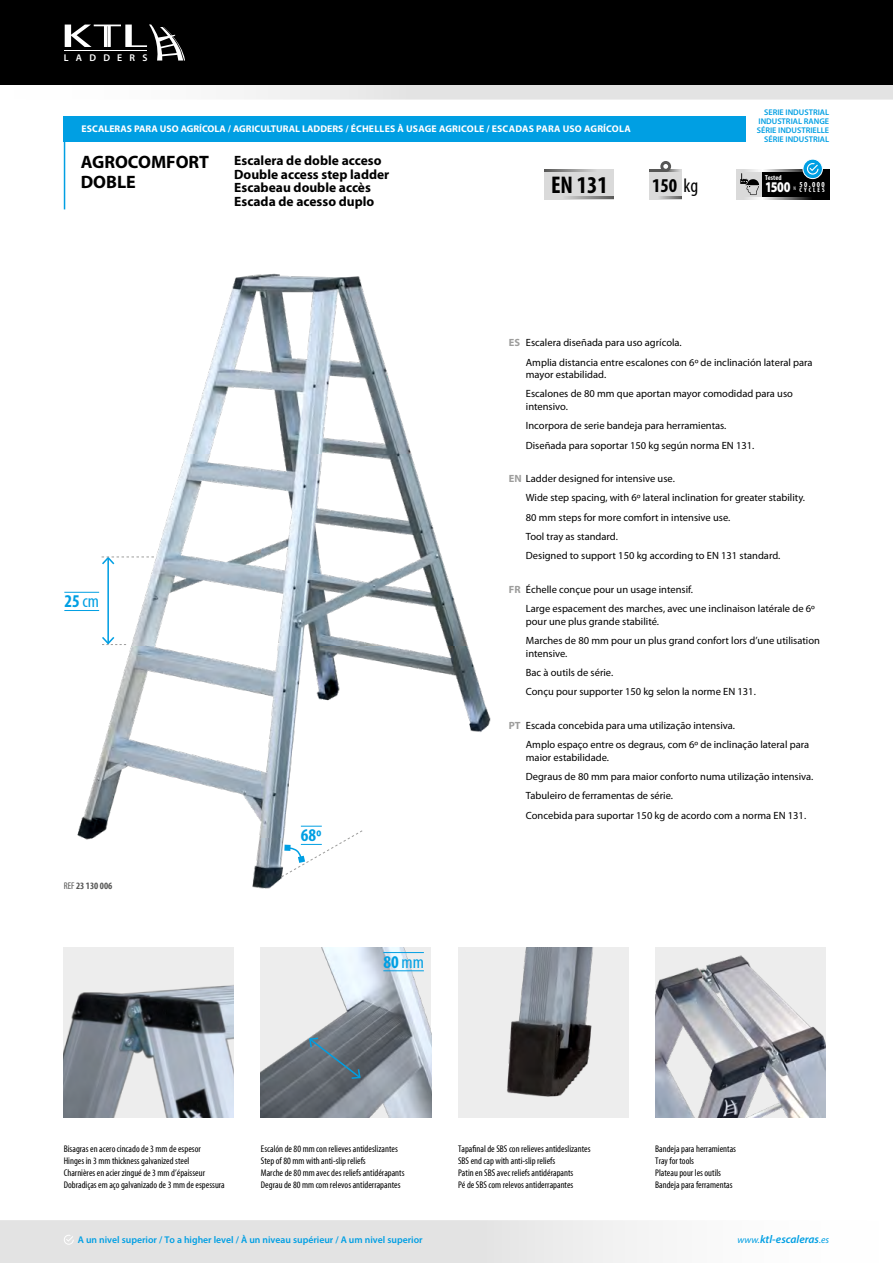
<style>
.page{position:relative;width:893px;height:1263px;background:#fff}
.page>*{position:absolute;margin:0;border:0;box-sizing:border-box;transform-origin:0 0}
.t1{font:700 condensed 24.15px "Myriad Pro";color:#000}
.t2{font:700 condensed 19.65px "Myriad Pro";color:#000}
.t3{font:700 18px/19.5px "Myriad Pro";color:#000}
.t4{font:700 condensed 18px "Myriad Pro";color:#009fe3}
.t5{font:900 14.85px "Myriad Pro";color:#fff;scale:.79 1}
.t6{font:700 13.5px/13.5px "Myriad Pro";color:#000}
.t7{font:italic 600 11.25px "Myriad Pro";color:#009fe3}
.t8{font:10.5px/19.2px "Myriad Pro";color:#000}
.t9{font:600 9.9px "Myriad Pro";letter-spacing:.735em;color:#fff}
.t10{font:condensed 9.75px/11.7px "Myriad";color:#000}
.t11{font:700 9.75px "Myriad Pro";color:#fff}
.t12{font:600 9.75px "Myriad Pro";color:#009fe3}
.t13{font:700 condensed 9.75px "Myriad";color:#575756}
.t14{font:600 8.25px/9px "Myriad Pro";color:#009fe3;text-align:right}
.t15{font:700 condensed 7.65px "Myriad";color:#fff}
.t16{font:700 condensed 7.2px "Myriad";color:#fff}
.t17{font:700 condensed 6.45px "Myriad";letter-spacing:.295em;color:#fff}
.t18{font:condensed 5.4px "Myriad";color:#fff}
.s1{font-family:"Myriad";font-weight:400}
.s2{font-weight:400}
.s3{font-weight:700;color:#9d9d9c}
.s4{font-weight:400;font-size:9.75px}
</style>
<div class="page">
<div style="left:0;top:1221px;width:893px;height:42px;background:linear-gradient(to right,#dbdbdb,#fcfcfc)"></div>
<svg style="left:64px;top:1235px;width:10px;height:10px"></svg>
<svg style="left:244px;top:85px;width:649px;height:15px;background:#e6e6e6"></svg>
<div style="left:0;top:0;width:893px;height:85px;background:#000"></div>
<svg style="left:65px;top:24px;width:120px;height:37px"></svg>
<hr style="left:64px;top:133px;width:1px;height:76px;background:#009fe3">
<div style="left:64px;top:116px;width:682px;height:26px;background:#009fe3"></div>
<div style="left:649px;top:169px;width:33px;height:30px;background:#dadada"></div>
<hr style="left:649px;top:169px;width:33px;height:3px;background:#575756">
<svg style="left:660px;top:161px;width:11px;height:11px"></svg>
<hr style="left:649px;top:196px;width:33px;height:3px;background:#575756">
<div style="left:545px;top:169px;width:69px;height:30px;background:#dadada"></div>
<hr style="left:545px;top:169px;width:69px;height:3px;background:#575756">
<hr style="left:545px;top:196px;width:69px;height:3px;background:#575756">
<div style="left:762px;top:169px;width:67px;height:30px;background:#000"></div>
<hr style="left:762px;top:169px;width:67px;height:2px;background:#fff">
<hr style="left:762px;top:197px;width:67px;height:2px;background:#fff">
<svg style="left:803px;top:159px;width:19px;height:20px"></svg>
<div style="left:803px;top:159px;width:20px;height:20px;border:1px solid #fff;border-radius:50%"></div>
<svg style="left:807px;top:163px;width:11px;height:12px"></svg>
<div style="left:736px;top:169px;width:26px;height:30px;background:#dadada"></div>
<hr style="left:736px;top:169px;width:26px;height:2px;background:#fff">
<hr style="left:736px;top:197px;width:26px;height:2px;background:#fff">
<svg style="left:740px;top:173px;width:19px;height:22px"></svg>
<img style="left:655px;top:947px;width:170px;height:170px">
<img style="left:71px;top:273px;width:420px;height:616px">
<hr style="left:64px;top:592px;width:35px;height:1px;background:#009fe3">
<hr style="left:64px;top:610px;width:35px;height:1px;background:#009fe3">
<hr style="left:107px;top:558px;width:2px;height:85px;background:#009fe3">
<svg style="left:100px;top:555px;width:54px;height:11px"></svg>
<svg style="left:100px;top:635px;width:26px;height:11px"></svg>
<svg style="left:281px;top:826px;width:82px;height:52px"></svg>
<img style="left:261px;top:947px;width:170px;height:170px">
<svg style="left:308px;top:1037px;width:54px;height:43px;background:#5f6f7a"></svg>
<hr style="left:383px;top:952px;width:41px;height:1px;background:#009fe3">
<hr style="left:383px;top:970px;width:41px;height:1px;background:#009fe3">
<img style="left:458px;top:947px;width:170px;height:170px">
<img style="left:64px;top:947px;width:170px;height:170px">
<p class="t9" style="left:64px;top:51px;width:85px">LADDERS</p>
<p class="t11" style="left:82px;top:123px;width:551px">ESCALERAS PARA USO AGRÍCOLA / AGRICULTURAL LADDERS / ÉCHELLES À USAGE AGRICOLE / ESCADAS PARA USO AGRÍCOLA</p>
<p class="t14" style="left:757px;top:107px;width:74px">SERIE INDUSTRIAL<br>INDUSTRIAL RANGE<br>SÉRIE INDUSTRIELLE<br>SÉRIE INDUSTRIAL</p>
<h3 class="t3" style="left:81px;top:152px;width:130px">AGROCOMFORT<br>DOBLE</h3>
<p class="t6" style="left:234px;top:153px;width:157px">Escalera de doble acceso<br>Double access step ladder<br>Escabeau double accès<br>Escada de acesso duplo</p>
<h3 class="t4" style="left:64px;top:590px;width:36px">25 <span class="s1">cm</span></h3>
<p class="t13" style="left:64px;top:881px;width:50px"><span class="s2">REF</span> 23 130 006</p>
<h3 class="t4" style="left:301px;top:824px;width:22px">68º</h3>
<h3 class="t4" style="left:383px;top:950px;width:42px">80 <span class="s1">mm</span></h3>
<p class="t16" style="left:765px;top:174px;width:18px">Tested</p>
<h3 class="t5" style="left:765px;top:177px;width:34px">1500</h3>
<p class="t18" style="left:793px;top:185px;width:4px">N</p>
<h1 class="t1" style="left:551px;top:170px;width:58px">EN 131</h1>
<h2 class="t2" style="left:652px;top:173px;width:48px">150 <span class="s1">kg</span></h2>
<p class="t15" style="left:800px;top:180px;width:27px">50.000</p>
<p class="t17" style="left:800px;top:187px;width:26px">CYCLES</p>
<p class="t8" style="left:526px;top:333px;width:288px;text-indent:-17px"><span class="s3">ES</span> Escalera diseñada para uso agrícola.<br>Amplia distancia entre escalones con 6º de inclinación lateral para</p>
<p class="t8" style="left:526px;top:365px;width:269px">mayor estabilidad.<br>Escalones de 80 mm que aportan mayor comodidad para uso</p>
<p class="t8" style="left:526px;top:397px;width:230px">intensivo.<br>Incorpora de serie bandeja para herramientas.<br>Diseñada para soportar 150 kg según norma EN 131.</p>
<p class="t8" style="left:526px;top:469px;width:281px;text-indent:-17px"><span class="s3">EN</span> Ladder designed for intensive use.<br>Wide step spacing, with 6º lateral inclination for greater stability.<br>80 mm steps for more comfort in intensive use.<br>Tool tray as standard.<br>Designed to support 150 kg according to EN 131 standard.</p>
<p class="t8" style="left:526px;top:580px;width:291px;text-indent:-17px"><span class="s3">FR</span> Échelle conçue pour un usage intensif.<br>Large espacement des marches, avec une inclinaison latérale de 6º</p>
<p class="t8" style="left:526px;top:611px;width:296px">pour une plus grande stabilité.<br>Marches de 80 mm pour un plus grand confort lors d’une utilisation</p>
<p class="t8" style="left:526px;top:643px;width:231px">intensive.<br>Bac à outils de série.<br>Conçu pour supporter 150 kg selon la norme EN 131.</p>
<p class="t8" style="left:526px;top:716px;width:285px;text-indent:-17px"><span class="s3">PT</span> Escada concebida para uma utilização intensiva.<br>Amplo espaço entre os degraus, com 6º de inclinação lateral para</p>
<p class="t8" style="left:526px;top:747px;width:289px">maior estabilidade.<br>Degraus de 80 mm para maior conforto numa utilização intensiva.<br>Tabuleiro de ferramentas de série.<br>Concebida para suportar 150 kg de acordo com a norma EN 131.</p>
<p class="t10" style="left:64px;top:1144px;width:163px">Bisagras en acero cincado de 3 mm de espesor<br>Hinges in 3 mm thickness galvanized steel<br>Charnières en acier zingué de 3 mm d’épaisseur Dobradiças em aço galvanizado de 3 mm de espessura</p>
<p class="t10" style="left:261px;top:1144px;width:145px">Escalón de 80 mm con relieves antideslizantes Step of 80 mm with anti-slip reliefs<br>Marche de 80 mm avec des reliefs antidérapants Degrau de 80 mm com relevos antiderrapantes</p>
<p class="t12" style="left:78px;top:1234px;width:346px">A un nivel superior / To a higher level / À un niveau supérieur / A um nivel superior</p>
<p class="t10" style="left:458px;top:1144px;width:134px">Tapafinal de SBS con relieves antideslizantes SBS end cap with anti-slip reliefs<br>Patin en SBS avec reliefs antidérapants<br>Pé de SBS com relevos antiderrapantes</p>
<p class="t10" style="left:655px;top:1144px;width:82px">Bandeja para herramientas<br>Tray for tools<br>Plateau pour les outils<br>Bandeja para ferramentas</p>
<p class="t7" style="left:737px;top:1232px;width:93px"><span class="s4">www.</span>ktl-escaleras<span class="s4">.es</span></p>
</div>
